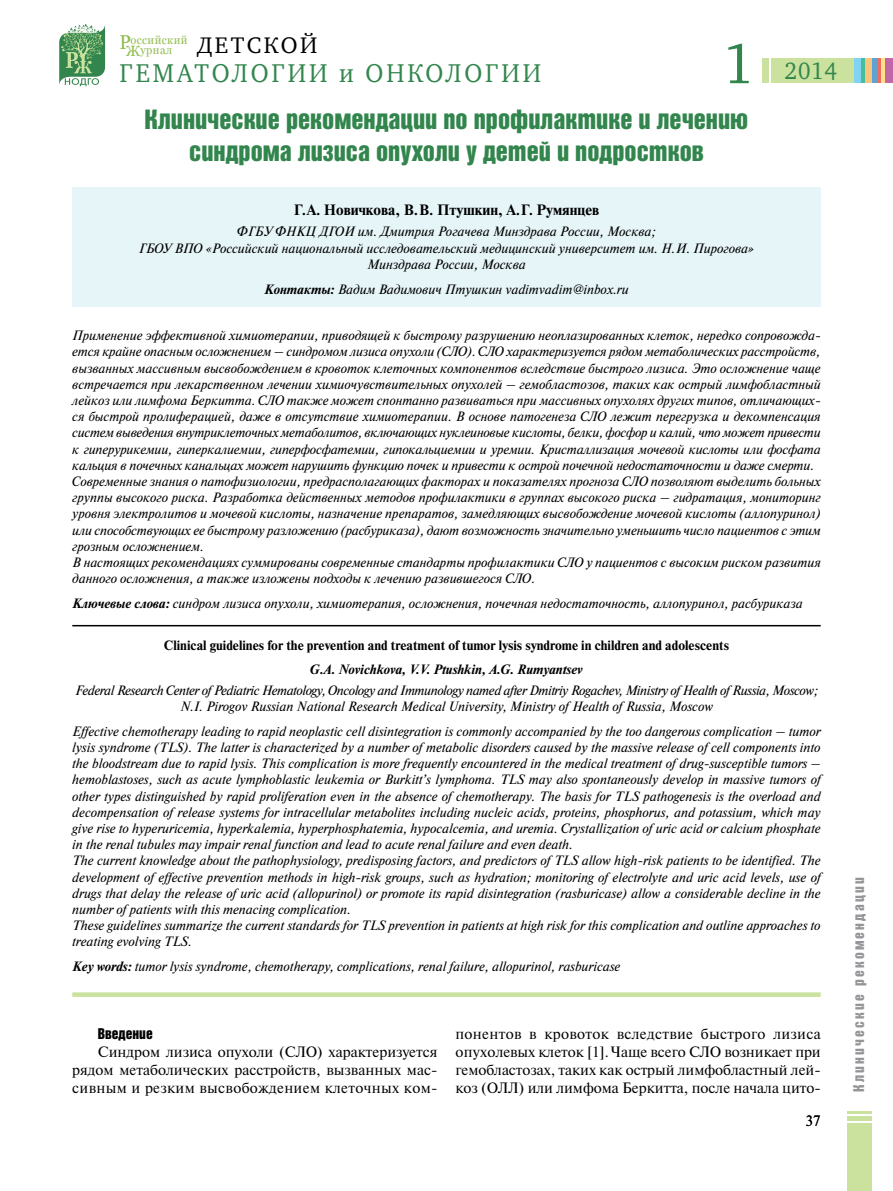
<style>
.page{position:relative;width:893px;height:1191px;background:#fff}
.page>*{position:absolute;margin:0;border:0;box-sizing:border-box;transform-origin:0 0}
.t1{font:57.75px "Charter ITC";color:#32864d;scale:.93 1}
.t2{font:27px/32.4px "Bastion Kontrast Alt C";color:#32864d;text-align:center}
.t3{font:26.4px "Charter ITC";letter-spacing:.12em;color:#32864d;scale:.93 1}
.t4{font:24.3px "Charter ITC";color:#32864d;scale:.93 1}
.t5{font:23.1px "Charter ITC";letter-spacing:.11em;color:#000}
.t6{font:15px/18px "Newton C";color:#000;text-align:justify}
.t7{font:700 15px "Newton C";color:#000}
.t8{font:15px "Bastion Kontrast Alt C";letter-spacing:.15em;color:#939598}
.t9{font:15px "Bastion Kontrast Alt C";color:#000}
.t10{font:italic 13.5px/16.2px "Newton C";color:#000}
.t11{font:italic 13.5px/16.2px "Newton C";letter-spacing:-.03em;color:#000;text-align:center}
.t12{font:700 13.5px "Newton C";color:#000}
.t13{font:italic 700 13.5px "Newton C";color:#000}
.t14{font:11.7px/9.3px "Georgia";letter-spacing:.04em;color:#90bb4c;scale:.94 1}
.s1{font-size:19.95px}
.s2{font-size:15px}
.s3{font-weight:700}
</style>
<div class="page">
<div style="left:771px;top:58px;width:95px;height:25px;background:#cbe29f"></div>
<hr style="left:765px;top:58px;width:4px;height:25px;background:#cbe29f">
<hr style="left:762px;top:58px;width:2px;height:25px;background:#cbe29f">
<div style="left:884px;top:58px;width:9px;height:25px;background:#c266a5"></div>
<svg style="left:880px;top:58px;width:4px;height:25px"></svg>
<hr style="left:877px;top:58px;width:3px;height:25px;background:#f26b5c">
<div style="left:872px;top:58px;width:5px;height:25px;background:#5fa3d3"></div>
<div style="left:865px;top:58px;width:7px;height:25px;background:#f9c57d"></div>
<div style="left:860px;top:58px;width:5px;height:25px;background:#46bd9e"></div>
<div style="left:854px;top:58px;width:6px;height:25px;background:#81d3f3"></div>
<svg style="left:59px;top:24px;width:46px;height:62px"></svg>
<div style="left:847px;top:1123px;width:25px;height:68px;background:#cbe29f"></div>
<hr style="left:847px;top:1116px;width:25px;height:4px;background:#cbe29f">
<hr style="left:847px;top:1111px;width:25px;height:3px;background:#cbe29f">
<div style="left:72px;top:187px;width:749px;height:119px;background:#e6f5f8"></div>
<hr style="left:72px;top:625px;width:749px;height:1px;background:#000">
<div style="left:72px;top:992px;width:749px;height:5px;background:#cbe29f"></div>
<p class="t14" style="left:126px;top:36px;width:67px;text-indent:-6px"><span class="s1">Р</span>оссийский<br><span class="s2">Ж</span>урнал</p>
<h3 class="t5" style="left:197px;top:31px;width:121px">ДЕТСКОЙ</h3>
<h3 class="t3" style="left:120px;top:57px;width:455px">ГЕМАТОЛОГИИ и ОНКОЛОГИИ</h3>
<h1 class="t1" style="left:723px;top:27px;width:34px">1</h1>
<h3 class="t4" style="left:784px;top:55px;width:58px">2014</h3>
<h2 class="t2" style="left:145px;top:103px;width:605px">Клинические рекомендации по профилактике и лечению синдрома лизиса опухоли у детей и подростков</h2>
<p class="t7" style="left:294px;top:202px;width:307px">Г.А. Новичкова, В.В. Птушкин, А.Г. Румянцев</p>
<p class="t10" style="left:139px;top:223px;width:617px;text-align:center">ФГБУ ФНКЦ ДГОИ им. Дмитрия Рогачева Минздрава России, Москва;<br>ГБОУ ВПО «Российский национальный исследовательский медицинский университет им. Н.И. Пирогова»<br>Минздрава России, Москва</p>
<p class="t10" style="left:264px;top:281px;width:366px"><span class="s3">Контакты:</span> Вадим Вадимович Птушкин vadimvadim@inbox.ru</p>
<p class="t10" style="left:72px;top:327px;width:750px">Применение эффективной химиотерапии, приводящей к быстрому разрушению неоплазированных клеток, нередко сопровожда&shy;ется крайне опасным осложнением – синдромом лизиса опухоли (СЛО). СЛО характеризуется рядом метаболических расстройств, вызванных массивным высвобождением в кровоток клеточных компонентов вследствие быстрого лизиса. Это осложнение чаще встречается при лекарственном лечении химиочувствительных опухолей – гемобластозов, таких как острый лимфобластный лейкоз или лимфома Беркитта. СЛО также может спонтанно развиваться при массивных опухолях других типов, отличающих&shy;ся быстрой пролиферацией, даже в отсутствие химиотерапии. В основе патогенеза СЛО лежит перегрузка и декомпенсация систем выведения внутриклеточных метаболитов, включающих нуклеиновые кислоты, белки, фосфор и калий, что может привести к гиперурикемии, гиперкалиемии, гиперфосфатемии, гипокальциемии и уремии. Кристаллизация мочевой кислоты или фосфата кальция в почечных канальцах может нарушить функцию почек и привести к острой почечной недостаточности и даже смерти.<br>Современные знания о патофизиологии, предрасполагающих факторах и показателях прогноза СЛО позволяют выделить больных группы высокого риска. Разработка действенных методов профилактики в группах высокого риска – гидратация, мониторинг уровня электролитов и мочевой кислоты, назначение препаратов, замедляющих высвобождение мочевой кислоты (аллопуринол) или способствующих ее быстрому разложению (расбуриказа), дают возможность значительно уменьшить число пациентов с этим грозным осложнением.<br>В настоящих рекомендациях суммированы современные стандарты профилактики СЛО у пациентов с высоким риском развития данного осложнения, а также изложены подходы к лечению развившегося СЛО.</p>
<p class="t10" style="left:72px;top:595px;width:732px"><span class="s3">Ключевые слова:</span> cиндром лизиса опухоли, химиотерапия, осложнения, почечная недостаточность, аллопуринол, расбуриказа</p>
<p class="t12" style="left:164px;top:637px;width:567px">Clinical guidelines for the prevention and treatment of tumor lysis syndrome in children and adolescents</p>
<p class="t13" style="left:310px;top:662px;width:274px">G.A. Novichkova, V.V. Ptushkin, A.G. Rumyantsev</p>
<p class="t11" style="left:75px;top:682px;width:744px">Federal Research Center of Pediatric Hematology, Oncology and Immunology named after Dmitriy Rogachev, Ministry of Health of Russia, Moscow;<br>N.I. Pirogov Russian National Research Medical University, Ministry of Health of Russia, Moscow</p>
<p class="t10" style="left:72px;top:723px;width:750px">Effective chemotherapy leading to rapid neoplastic cell disintegration is commonly accompanied by the too dangerous complication – tumor lysis syndrome (TLS). The latter is characterized by a number of metabolic disorders caused by the massive release of cell components into the bloodstream due to rapid lysis. This complication is more frequently encountered in the medical treatment of drug-susceptible tumors – hemoblastoses, such as acute lymphoblastic leukemia or Burkitt’s lymphoma. TLS may also spontaneously develop in massive tumors of other types distinguished by rapid proliferation even in the absence of chemotherapy. The basis for TLS pathogenesis is the overload and decompensation of release systems for intracellular metabolites including nucleic acids, proteins, phosphorus, and potassium, which may give rise to hyperuricemia, hyperkalemia, hyperphosphatemia, hypocalcemia, and uremia. Crystallization of uric acid or calcium phosphate in the renal tubules may impair renal function and lead to acute renal failure and even death.<br>The current knowledge about the pathophysiology, predisposing factors, and predictors of TLS allow high-risk patients to be identified. The development of effective prevention methods in high-risk groups, such as hydration; monitoring of electrolyte and uric acid levels, use of drugs that delay the release of uric acid (allopurinol) or promote its rapid disintegration (rasburicase) allow a considerable decline in the number of patients with this menacing complication.<br>These guidelines summarize the current standards for TLS prevention in patients at high risk for this complication and outline approaches to treating evolving TLS.</p>
<p class="t10" style="left:72px;top:958px;width:550px"><span class="s3">Key words:</span> tumor lysis syndrome, chemotherapy, complications, renal failure, allopurinol, rasburicase</p>
<p class="t9" style="left:98px;top:1026px;width:56px">Введение</p>
<p class="t6" style="left:72px;top:1042px;width:367px;text-indent:26px">Синдром лизиса опухоли (СЛО) характеризуется рядом метаболических расстройств, вызванных мас&shy;сивным и резким высвобождением клеточных ком-</p>
<p class="t6" style="left:455px;top:1024px;width:367px">понентов в кровоток вследствие быстрого лизиса опухолевых клеток [1].Чаще всего СЛО возникает при гемобластозах, таких как острый лимфобластный лей&shy;коз (ОЛЛ) или лимфома Беркитта, после начала цито-</p>
<p class="t6" style="left:806px;top:1112px;width:17px">37</p>
<p class="t8" style="left:851px;top:1091px;width:216px;rotate:-90deg">Клинические рекомендации</p>
</div>
